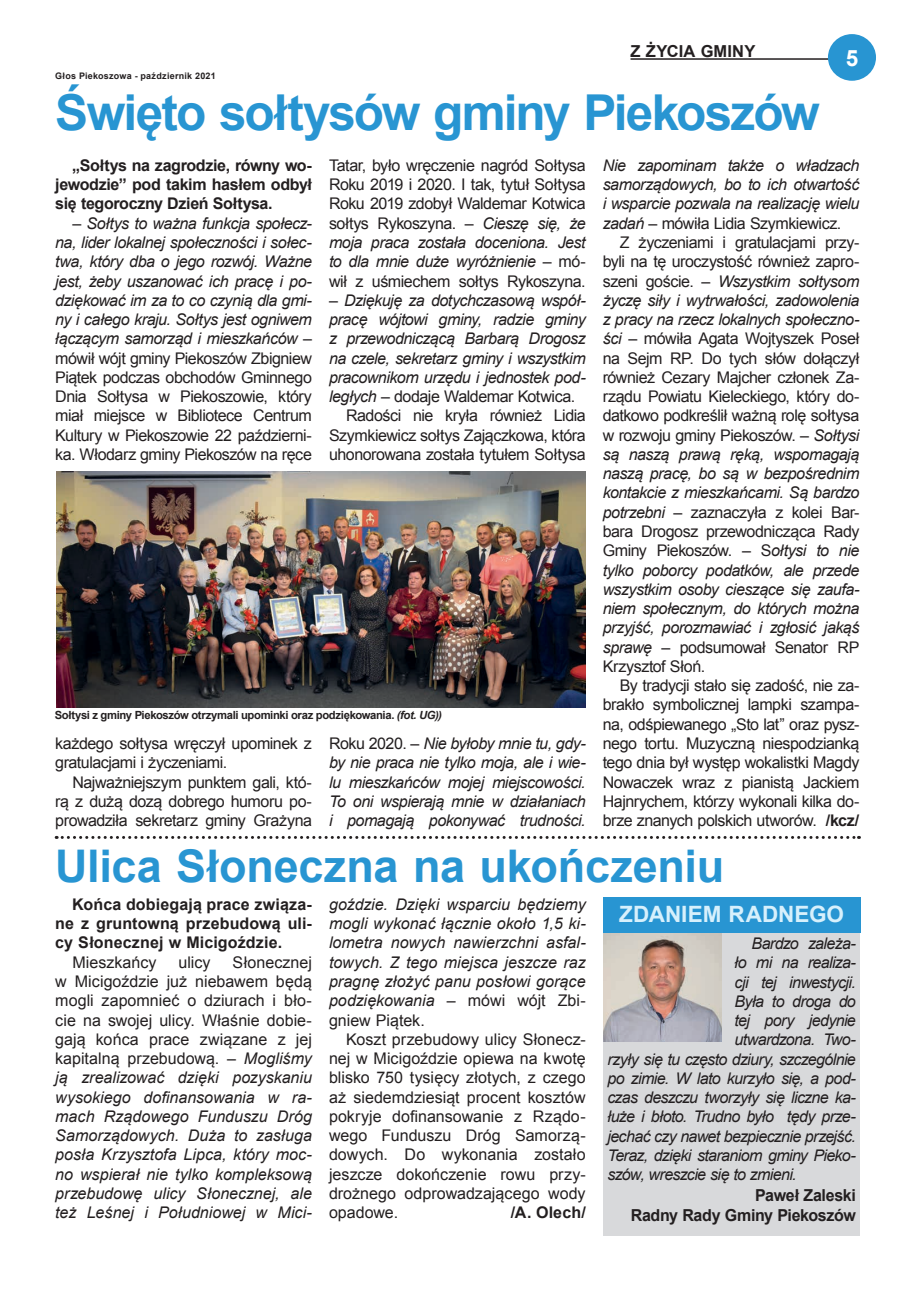
<style>
.page{position:relative;width:919px;height:1289px;background:#fff}
.page>*{position:absolute;margin:0;border:0;box-sizing:border-box;transform-origin:0 0}
.t1{font:700 49.5px "Arial";letter-spacing:-.035em;color:#2895d2}
.t2{font:700 45px "Arial";letter-spacing:-.005em;color:#2895d2}
.t3{font:700 22.5px "Arial";color:#d7f0fc}
.t4{font:700 22.5px "Arial";color:#fff}
.t5{font:700 16.5px/19.5px "Arial";letter-spacing:-.02em;color:#231f20;text-align:right}
.t6{font:700 16.5px "Arial";letter-spacing:.01em;color:#231f20}
.t7{font:italic 16.05px/19.2px "Arial";letter-spacing:-.03em;color:#231f20;text-align:justify}
.t8{font:16.05px/19.2px "Arial";letter-spacing:-.025em;color:#231f20;text-align:justify}
.t9{font:700 16.05px/19.2px "Arial";color:#231f20;text-align:justify}
.t10{font:16.05px "Arial";letter-spacing:.005em;color:#231f20}
.t11{font:700 11.25px "Arial";letter-spacing:-.03em;color:#231f20}
.t12{font:700 9px "Arial";letter-spacing:.025em;color:#231f20}
.s1{font-style:normal}
.s2{font-style:italic}
.s3{font-weight:700}
</style>
<div class="page">
<hr style="left:630px;top:58px;width:227px;height:2px;background:#231f20">
<div style="left:827px;top:34px;width:48px;height:47px;background:#2895d2;border-radius:50%"></div>
<img style="left:57px;top:471px;width:528px;height:236px">
<svg style="left:56px;top:836px;width:803px;height:3px"></svg>
<div style="left:602px;top:897px;width:258px;height:36px;background:#2895d2"></div>
<div style="left:603px;top:933px;width:257px;height:302px;background:#d8d9db"></div>
<img style="left:603px;top:933px;width:118px;height:108px">
<p class="t6" style="left:630px;top:40px;width:126px">Z ŻYCIA GMINY</p>
<h3 class="t4" style="left:845px;top:43px;width:14px">5</h3>
<p class="t12" style="left:55px;top:70px;width:162px">Głos Piekoszowa - październik 2021</p>
<h1 class="t1" style="left:55px;top:79px;width:766px">Święto sołtysów gminy Piekoszów</h1>
<p class="t9" style="left:55px;top:156px;width:258px;text-indent:17px">„Sołtys na zagrodzie, równy wo&shy;jewodzie” pod takim hasłem odbył się tegoroczny Dzień Sołtysa.</p>
<p class="t7" style="left:55px;top:214px;width:258px;text-indent:17px">– Sołtys to ważna funkcja społecz&shy;na, lider lokalnej społeczności i sołec&shy;twa, który dba o jego rozwój. Ważne jest, żeby uszanować ich pracę i po&shy;dziękować im za to co czynią dla gmi&shy;ny i całego kraju. Sołtys jest ogniwem łączącym samorząd i mieszkańców <span class="s1">– mówił wójt gminy Piekoszów Zbigniew Piątek podczas obchodów Gminnego Dnia Sołtysa w Piekoszowie, który miał miejsce w Bibliotece Centrum Kultury w Piekoszowie 22 październi&shy;ka. Włodarz gminy Piekoszów na ręce</span></p>
<p class="t8" style="left:329px;top:156px;width:258px">Tatar, było wręczenie nagród Sołtysa Roku 2019 i 2020. I tak, tytuł Sołtysa Roku 2019 zdobył Waldemar Kotwica sołtys Rykoszyna. <span class="s2">– Cieszę się, że moja praca została doceniona. Jest to dla mnie duże wyróżnienie</span> – mó&shy;wił z uśmiechem sołtys Rykoszyna.</p>
<p class="t7" style="left:329px;top:291px;width:258px">– Dziękuję za dotychczasową współ-</p>
<p class="t7" style="left:329px;top:310px;width:258px">pracę wójtowi gminy, radzie gminy</p>
<p class="t7" style="left:329px;top:329px;width:258px">z przewodniczącą Barbarą Drogosz</p>
<p class="t7" style="left:329px;top:348px;width:258px">na czele, sekretarz gminy i wszystkim</p>
<p class="t7" style="left:329px;top:368px;width:258px">pracownikom urzędu i jednostek pod-</p>
<p class="t8" style="left:329px;top:387px;width:248px"><span class="s2">ległych</span> – dodaje Waldemar Kotwica.</p>
<p class="t8" style="left:346px;top:406px;width:241px">Radości nie kryła również Lidia</p>
<p class="t8" style="left:329px;top:425px;width:258px">Szymkiewicz sołtys Zajączkowa, która</p>
<p class="t8" style="left:329px;top:445px;width:258px">uhonorowana została tytułem Sołtysa</p>
<p class="t7" style="left:602px;top:156px;width:258px">Nie zapominam także o władzach samorządowych, bo to ich otwartość i wsparcie pozwala na realizację wielu zadań <span class="s1">– mówiła Lidia Szymkiewicz.</span></p>
<p class="t8" style="left:602px;top:233px;width:258px;text-indent:17px">Z życzeniami i gratulacjami przy&shy;byli na tę uroczystość również zapro&shy;szeni goście. <span class="s2">– Wszystkim sołtysom życzę siły i wytrwałości, zadowolenia z pracy na rzecz lokalnych społeczno&shy;ści</span> – mówiła Agata Wojtyszek Poseł na Sejm RP. Do tych słów dołączył również Cezary Majcher członek Za&shy;rządu Powiatu Kieleckiego, który do&shy;datkowo podkreślił ważną rolę sołtysa w rozwoju gminy Piekoszów. – <span class="s2">Sołtysi są naszą prawą ręką, wspomagają naszą pracę, bo są w bezpośrednim kontakcie z mieszkańcami. Są bardzo potrzebni</span> – zaznaczyła z kolei Bar&shy;bara Drogosz przewodnicząca Rady Gminy Piekoszów. – S<span class="s2">ołtysi to nie tylko poborcy podatków, ale przede wszystkim osoby cieszące się zaufa&shy;niem społecznym, do których można przyjść, porozmawiać i zgłosić jakąś sprawę</span> – podsumował Senator RP Krzysztof Słoń.</p>
<p class="t8" style="left:602px;top:676px;width:258px;text-indent:17px">By tradycji stało się zadość, nie za&shy;brakło symbolicznej lampki szampa&shy;na, odśpiewanego „Sto lat” oraz pysz&shy;nego tortu. Muzyczną niespodzianką tego dnia był występ wokalistki Magdy Nowaczek wraz z pianistą Jackiem Hajnrychem, którzy wykonali kilka do&shy;brze znanych polskich utworów. <span class="s3">/kcz/</span></p>
<p class="t11" style="left:55px;top:707px;width:389px">Sołtysi z gminy Piekoszów otrzymali upominki oraz podziękowania. <span class="s2">(fot. UG))</span></p>
<p class="t7" style="left:329px;top:734px;width:258px"><span class="s1">Roku 2020.</span> – Nie byłoby mnie tu, gdy&shy;by nie praca nie tylko moja, ale i wie&shy;lu mieszkańców mojej miejscowości.<br>To oni wspierają mnie w działaniach i pomagają pokonywać trudności.</p>
<p class="t8" style="left:55px;top:734px;width:258px">każdego sołtysa wręczył upominek z gratulacjami i życzeniami.</p>
<p class="t8" style="left:55px;top:772px;width:258px;text-indent:17px">Najważniejszym punktem gali, któ&shy;rą z dużą dozą dobrego humoru po&shy;prowadziła sekretarz gminy Grażyna</p>
<h2 class="t2" style="left:55px;top:835px;width:670px">Ulica Słoneczna na ukończeniu</h2>
<p class="t9" style="left:55px;top:895px;width:258px;text-indent:17px">Końca dobiegają prace związa&shy;ne z gruntowną przebudową uli&shy;cy Słonecznej w Micigoździe.</p>
<p class="t10" style="left:72px;top:951px;width:86px">Mieszkańcy</p>
<p class="t8" style="left:178px;top:952px;width:34px">ulicy</p>
<p class="t7" style="left:329px;top:894px;width:258px">goździe. Dzięki wsparciu będziemy mogli wykonać łącznie około 1,5 ki&shy;lometra nowych nawierzchni asfal&shy;towych. Z tego miejsca jeszcze raz pragnę złożyć panu posłowi gorące podziękowania <span class="s1">– mówi wójt Zbi&shy;gniew Piątek.</span></p>
<p class="t8" style="left:329px;top:1029px;width:258px;text-indent:17px">Koszt przebudowy ulicy Słonecz&shy;nej w Micigoździe opiewa na kwotę blisko 750 tysięcy złotych, z czego aż siedemdziesiąt procent kosztów pokryje dofinansowanie z Rządo&shy;wego Funduszu Dróg Samorzą&shy;dowych. Do wykonania zostało jeszcze dokończenie rowu przy&shy;drożnego odprowadzającego wody opadowe.</p>
<h3 class="t3" style="left:619px;top:898px;width:226px">ZDANIEM RADNEGO</h3>
<p class="t7" style="left:751px;top:934px;width:106px">Bardzo zależa-</p>
<p class="t7" style="left:734px;top:953px;width:123px">ło mi na realiza-</p>
<p class="t7" style="left:734px;top:972px;width:123px">cji tej inwestycji.</p>
<p class="t7" style="left:734px;top:991px;width:123px">Była to droga do</p>
<p class="t7" style="left:734px;top:1011px;width:123px">tej pory jedynie</p>
<p class="t7" style="left:734px;top:1030px;width:123px">utwardzona. Two-</p>
<p class="t7" style="left:607px;top:1049px;width:250px">rzyły się tu często dziury, szczególnie</p>
<p class="t7" style="left:607px;top:1068px;width:250px">po zimie. W lato kurzyło się, a pod-</p>
<p class="t7" style="left:607px;top:1088px;width:250px">czas deszczu tworzyły się liczne ka-</p>
<p class="t7" style="left:607px;top:1107px;width:250px">łuże i błoto. Trudno było tędy prze-</p>
<p class="t7" style="left:607px;top:1126px;width:250px">jechać czy nawet bezpiecznie przejść.</p>
<p class="t7" style="left:607px;top:1145px;width:250px">Teraz, dzięki staraniom gminy Pieko-</p>
<p class="t7" style="left:607px;top:1165px;width:191px">szów, wreszcie się to zmieni.</p>
<p class="t5" style="left:630px;top:1186px;width:226px">Paweł Zaleski<br>Radny Rady Gminy Piekoszów</p>
<p class="t7" style="left:55px;top:952px;width:258px;text-indent:177px"><span class="s1">Słonecznej w Micigoździe już niebawem będą mogli zapomnieć o dziurach i bło&shy;cie na swojej ulicy. Właśnie dobie&shy;gają końca prace związane z jej kapitalną przebudową.</span> – Mogliśmy ją zrealizować dzięki pozyskaniu wysokiego dofinansowania w ra&shy;mach Rządowego Funduszu Dróg Samorządowych. Duża to zasługa posła Krzysztofa Lipca, który moc&shy;no wspierał nie tylko kompleksową przebudowę ulicy Słonecznej, ale też Leśnej i Południowej w Mici-</p>
<p class="t9" style="left:511px;top:1203px;width:76px">/A. Olech/</p>
</div>
